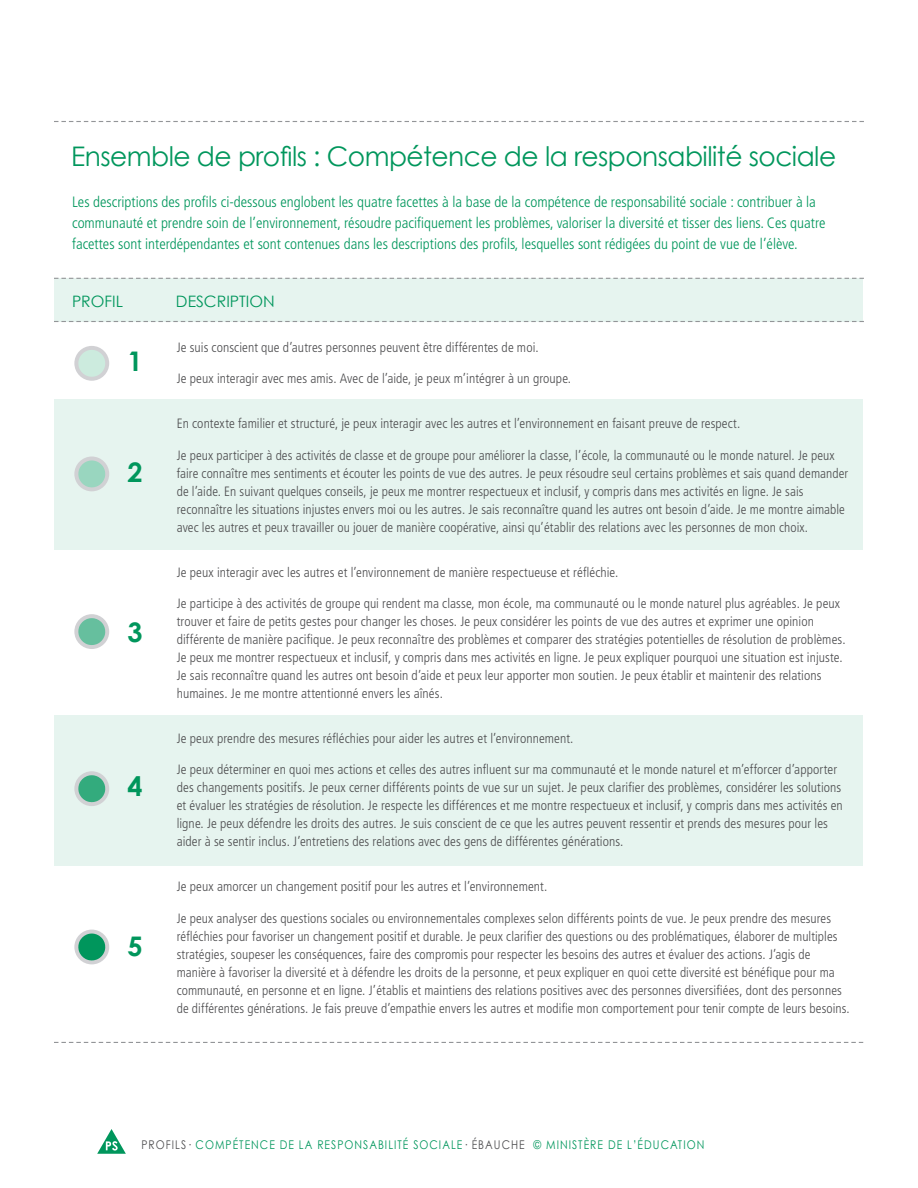
<style>
.page{position:relative;width:918px;height:1188px;background:#fff}
.page>*{position:absolute;margin:0;border:0;box-sizing:border-box;transform-origin:0 0}
.t1{font:27px "Century Gothic";letter-spacing:-.02em;color:#00965c}
.t2{font:700 27px "Century Gothic";color:#00965c}
.t3{font:15.75px "Century Gothic";color:#00965c}
.t4{font:300 condensed 15px/21px "Frutiger";color:#00965c}
.t5{font:300 condensed 13.5px/18px "Frutiger";letter-spacing:.005em;color:#4d4d4f}
.t6{font:12px "Century Gothic";letter-spacing:.1em;color:#00965c;scale:.86 1}
.s1{color:#4d4d4f}
</style>
<div class="page">
<div style="left:55px;top:400px;width:808px;height:150px;background:#e6f4ef"></div>
<div style="left:55px;top:279px;width:808px;height:43px;background:#e6f4ef"></div>
<div style="left:55px;top:715px;width:808px;height:151px;background:#e6f4ef"></div>
<svg style="left:54px;top:121px;width:810px;height:1px"></svg>
<svg style="left:54px;top:278px;width:810px;height:1px"></svg>
<svg style="left:54px;top:321px;width:810px;height:1px"></svg>
<div style="left:74px;top:346px;width:35px;height:35px;background:#d1d1d4;border-radius:50%"></div>
<svg style="left:78px;top:350px;width:28px;height:27px"></svg>
<div style="left:74px;top:457px;width:35px;height:34px;background:#d1d1d4;border-radius:50%"></div>
<svg style="left:78px;top:460px;width:28px;height:28px"></svg>
<div style="left:74px;top:614px;width:35px;height:35px;background:#d1d1d4;border-radius:50%"></div>
<svg style="left:78px;top:618px;width:28px;height:27px"></svg>
<div style="left:74px;top:771px;width:35px;height:35px;background:#d1d1d4;border-radius:50%"></div>
<svg style="left:78px;top:775px;width:28px;height:28px"></svg>
<div style="left:74px;top:930px;width:35px;height:34px;background:#d1d1d4;border-radius:50%"></div>
<svg style="left:78px;top:934px;width:28px;height:27px"></svg>
<svg style="left:54px;top:1042px;width:809px;height:1px"></svg>
<svg style="left:97px;top:1129px;width:29px;height:25px"></svg>
<h1 class="t1" style="left:71px;top:140px;width:766px">Ensemble de profils : Compétence de la responsabilité sociale</h1>
<p class="t4" style="left:72px;top:192px;width:755px">Les descriptions des profils ci-dessous englobent les quatre facettes à la base de la compétence de responsabilité sociale : contribuer à la communauté et prendre soin de l’environnement, résoudre pacifiquement les problèmes, valoriser la diversité et tisser des liens. Ces quatre facettes sont interdépendantes et sont contenues dans les descriptions des profils, lesquelles sont rédigées du point de vue de l’élève.</p>
<p class="t3" style="left:72px;top:292px;width:53px">PROFIL</p>
<p class="t3" style="left:176px;top:292px;width:100px">DESCRIPTION</p>
<h1 class="t2" style="left:128px;top:344px;width:17px">1</h1>
<h1 class="t2" style="left:128px;top:455px;width:17px">2</h1>
<h1 class="t2" style="left:128px;top:615px;width:17px">3</h1>
<h1 class="t2" style="left:128px;top:769px;width:17px">4</h1>
<h1 class="t2" style="left:128px;top:929px;width:17px">5</h1>
<p class="t5" style="left:177px;top:338px;width:363px">Je suis conscient que d’autres personnes peuvent être différentes de moi.</p>
<p class="t5" style="left:177px;top:370px;width:396px">Je peux interagir avec mes amis. Avec de l’aide, je peux m’intégrer à un groupe.</p>
<p class="t5" style="left:177px;top:415px;width:565px">En contexte familier et structuré, je peux interagir avec les autres et l’environnement en faisant preuve de respect.</p>
<p class="t5" style="left:177px;top:446px;width:673px">Je peux participer à des activités de classe et de groupe pour améliorer la classe, l’école, la communauté ou le monde naturel. Je peux faire connaître mes sentiments et écouter les points de vue des autres. Je peux résoudre seul certains problèmes et sais quand demander de l’aide. En suivant quelques conseils, je peux me montrer respectueux et inclusif, y compris dans mes activités en ligne. Je sais reconnaître les situations injustes envers moi ou les autres. Je sais reconnaître quand les autres ont besoin d’aide. Je me montre aimable avec les autres et peux travailler ou jouer de manière coopérative, ainsi qu’établir des relations avec les personnes de mon choix.</p>
<p class="t5" style="left:177px;top:563px;width:443px">Je peux interagir avec les autres et l’environnement de manière respectueuse et réfléchie.</p>
<p class="t5" style="left:177px;top:595px;width:670px">Je participe à des activités de groupe qui rendent ma classe, mon école, ma communauté ou le monde naturel plus agréables. Je peux trouver et faire de petits gestes pour changer les choses. Je peux considérer les points de vue des autres et exprimer une opinion différente de manière pacifique. Je peux reconnaître des problèmes et comparer des stratégies potentielles de résolution de problèmes.<br>Je peux me montrer respectueux et inclusif, y compris dans mes activités en ligne. Je peux expliquer pourquoi une situation est injuste.<br>Je sais reconnaître quand les autres ont besoin d’aide et peux leur apporter mon soutien. Je peux établir et maintenir des relations humaines. Je me montre attentionné envers les aînés.</p>
<p class="t5" style="left:177px;top:730px;width:398px">Je peux prendre des mesures réfléchies pour aider les autres et l’environnement.</p>
<p class="t5" style="left:177px;top:761px;width:668px">Je peux déterminer en quoi mes actions et celles des autres influent sur ma communauté et le monde naturel et m’efforcer d’apporter des changements positifs. Je peux cerner différents points de vue sur un sujet. Je peux clarifier des problèmes, considérer les solutions et évaluer les stratégies de résolution. Je respecte les différences et me montre respectueux et inclusif, y compris dans mes activités en ligne. Je peux défendre les droits des autres. Je suis conscient de ce que les autres peuvent ressentir et prends des mesures pour les aider à se sentir inclus. J’entretiens des relations avec des gens de différentes générations.</p>
<p class="t5" style="left:177px;top:878px;width:372px">Je peux amorcer un changement positif pour les autres et l’environnement.</p>
<p class="t5" style="left:177px;top:910px;width:675px">Je peux analyser des questions sociales ou environnementales complexes selon différents points de vue. Je peux prendre des mesures réfléchies pour favoriser un changement positif et durable. Je peux clarifier des questions ou des problématiques, élaborer de multiples stratégies, soupeser les conséquences, faire des compromis pour respecter les besoins des autres et évaluer des actions. J’agis de manière à favoriser la diversité et à défendre les droits de la personne, et peux expliquer en quoi cette diversité est bénéfique pour ma communauté, en personne et en ligne. J’établis et maintiens des relations positives avec des personnes diversifiées, dont des personnes de différentes générations. Je fais preuve d’empathie envers les autres et modifie mon comportement pour tenir compte de leurs besoins.</p>
<p class="t6" style="left:141px;top:1137px;width:656px"><span class="s1">PROFILS·</span> COMPÉTENCE DE LA RESPONSABILITÉ SOCIALE<span class="s1">· ÉBAUCHE</span> © MINISTÈRE DE L’ÉDUCATION</p>
</div>
